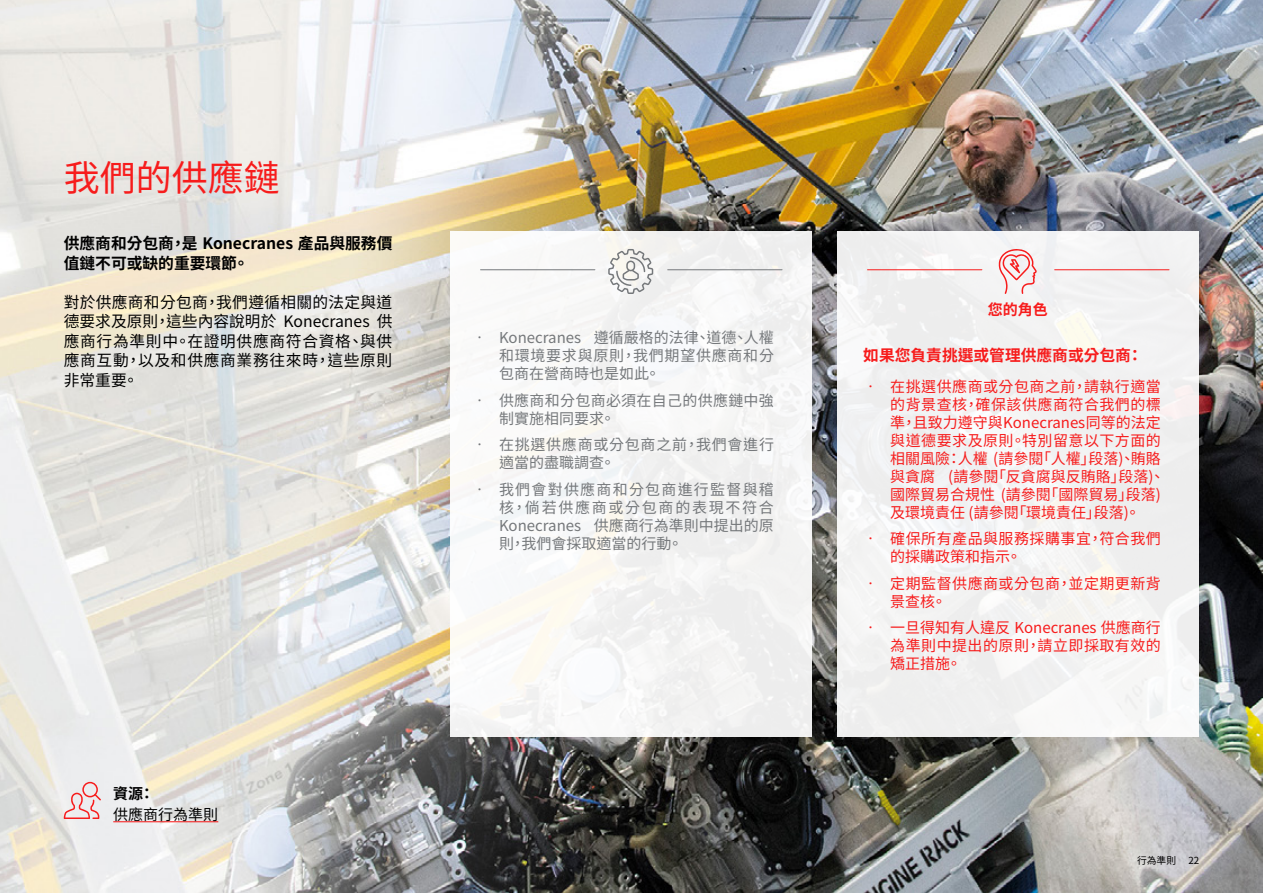
<style>
.page{position:relative;width:1263px;height:893px;background:#fff}
.page>*{position:absolute;margin:0;border:0;box-sizing:border-box;transform-origin:0 0}
.t1{font:36px "Noto Sans CJ Ktc";color:#f71c1c}
.t2{font:15.75px/19.5px "Noto Sans CJ Ktc";letter-spacing:.045em;color:#000;text-align:justify}
.t3{font:700 15.75px/19.5px "Noto Sans CJ Ktc";color:#000}
.t4{font:700 15.75px "Noto Sans CJ Ktc";color:#f71c1c}
.t5{font:15px/18px "Noto Sans CJ Ktc";color:#f71c1c}
.t6{font:15px/18px "Noto Sans CJ Ktc";color:#75787b;text-align:justify}
.t7{font:15px/18px "Noto Sans CJ Ktc";letter-spacing:.03em;color:#f71c1c}
.t8{font:15px/18px "Noto Sans CJ Ktc";letter-spacing:.02em;color:#75787b}
.t9{font:15px/18px "Noto Sans CJ Ktc";letter-spacing:.05em;color:#75787b}
.t10{font:15px "Noto Sans CJ Ktc";color:#000}
.t11{font:700 15px "Noto Sans CJ Ktc";color:#f71c1c}
.t12{font:700 15px "Noto Sans CJ Ktc";color:#000}
.t13{font:9.75px "Noto Sans CJ Ktc";color:#000}
</style>
<div class="page">
<img style="left:0;top:0;width:1263px;height:893px">
<hr style="left:113px;top:821px;width:105px;height:1px;background:#f71c1c">
<svg style="left:64px;top:782px;width:37px;height:37px"></svg>
<div style="left:838px;top:231px;width:361px;height:506px;background:#f2f2f2"></div>
<svg style="left:999px;top:249px;width:38px;height:45px"></svg>
<hr style="left:867px;top:269px;width:115px;height:1px;background:#f71c1c">
<hr style="left:1055px;top:269px;width:114px;height:1px;background:#f71c1c">
<div style="left:451px;top:231px;width:361px;height:506px;background:#f7f7f6"></div>
<svg style="left:608px;top:249px;width:45px;height:45px"></svg>
<hr style="left:480px;top:269px;width:115px;height:1px;background:#75787b">
<hr style="left:668px;top:269px;width:114px;height:1px;background:#75787b">
<h1 class="t1" style="left:64px;top:157px;width:217px">我們的供應鏈</h1>
<p class="t3" style="left:64px;top:234px;width:330px">供應商和分包商，是 Konecranes 產品與服務價值鏈不可或缺的重要環節。</p>
<p class="t2" style="left:64px;top:292px;width:330px">對於供應商和分包商，我們遵循相關的法定與道德要求及原則，這些內容說明於 Konecranes 供應商行為準則中。在證明供應商符合資格、與供應商互動，以及和供應商業務往來時，這些原則非常重要。</p>
<p class="t6" style="left:499px;top:329px;width:276px;text-indent:-27px">• Konecranes 遵循嚴格的法律、道德、人權和環境要求與原則，我們期望供應商和分包商在營商時也是如此。</p>
<p class="t8" style="left:499px;top:391px;width:276px;text-indent:-27px">• 供應商和分包商必須在自己的供應鏈中強制實施相同要求。</p>
<p class="t9" style="left:499px;top:436px;width:276px;text-indent:-27px">• 在挑選供應商或分包商之前，我們會進行適當的盡職調查。</p>
<p class="t6" style="left:499px;top:480px;width:276px;text-indent:-27px">• 我們會對供應商和分包商進行監督與稽核，倘若供應商或分包商的表現不符合Konecranes 供應商行為準則中提出的原則，我們會採取適當的行動。</p>
<p class="t12" style="left:113px;top:785px;width:43px">資源：</p>
<p class="t10" style="left:113px;top:805px;width:107px">供應商行為準則</p>
<p class="t11" style="left:988px;top:301px;width:61px">您的角色</p>
<p class="t4" style="left:863px;top:346px;width:281px">如果您負責挑選或管理供應商或分包商：</p>
<p class="t5" style="left:890px;top:378px;width:276px;text-indent:-27px">• 在挑選供應商或分包商之前，請執行適當的背景查核，確保該供應商符合我們的標準，且致力遵守與Konecranes同等的法定與道德要求及原則。特別留意以下方面的相關風險：人權 (請參閱「人權」段落)、賄賂與貪腐 (請參閱「反貪腐與反賄賂」段落)、國際貿易合規性 (請參閱「國際貿易」段落)及環境責任 (請參閱「環境責任」段落)。</p>
<p class="t7" style="left:890px;top:530px;width:272px;text-indent:-27px">• 確保所有產品與服務採購事宜，符合我們的採購政策和指示。</p>
<p class="t7" style="left:890px;top:575px;width:272px;text-indent:-27px">• 定期監督供應商或分包商，並定期更新背景查核。</p>
<p class="t7" style="left:890px;top:619px;width:272px;text-align:justify;text-indent:-27px">• 一旦得知有人違反 Konecranes 供應商行為準則中提出的原則，請立即採取有效的矯正措施。</p>
<p class="t13" style="left:1137px;top:855px;width:40px">行為準則</p>
<p class="t13" style="left:1188px;top:855px;width:12px">22</p>
</div>
